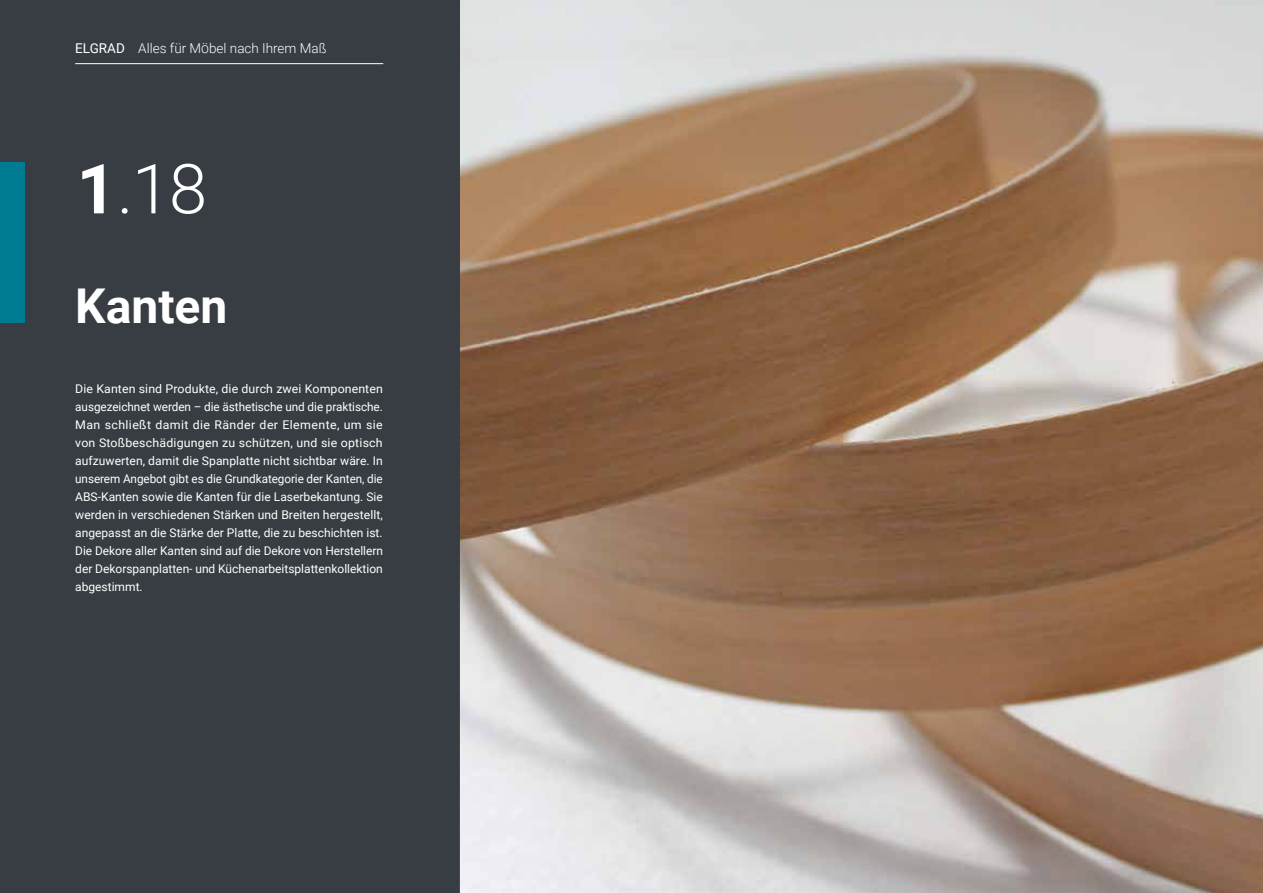
<style>
.page{position:relative;width:1263px;height:893px;background:#fff}
.page>*{position:absolute;margin:0;border:0;box-sizing:border-box;transform-origin:0 0}
.t1{font:300 69px "Roboto";color:#fff}
.t2{font:700 48px "Roboto";color:#fff}
.t3{font:300 13.5px "Roboto";color:#fff}
.t4{font:12px/18px "Roboto";color:#fff;text-align:justify}
.s1{font-weight:400}
.s2{font-weight:700}
</style>
<div class="page">
<img style="left:460px;top:0;width:802px;height:893px">
<div style="left:0;top:0;width:460px;height:893px;background:#373d42"></div>
<div style="left:0;top:162px;width:25px;height:161px;background:#007c92"></div>
<hr style="left:75px;top:63px;width:308px;height:1px;background:#fff">
<p class="t3" style="left:75px;top:38px;width:253px"><span class="s1">ELGRAD</span> Alles für MÖbel nach Ihrem Maß</p>
<h1 class="t1" style="left:77px;top:140px;width:132px"><span class="s2">1</span>.18</h1>
<h2 class="t2" style="left:75px;top:272px;width:154px">Kanten</h2>
<p class="t4" style="left:75px;top:379px;width:309px">Die Kanten sind Produkte, die durch zwei Komponenten ausgezeichnet werden – die ästhetische und die praktische.<br>Man schließt damit die Ränder der Elemente, um sie von Stoßbeschädigungen zu schützen, und sie optisch aufzuwerten, damit die Spanplatte nicht sichtbar wäre. In unserem Angebot gibt es die Grundkategorie der Kanten, die ABS-Kanten sowie die Kanten für die Laserbekantung. Sie werden in verschiedenen Stärken und Breiten hergestellt, angepasst an die Stärke der Platte, die zu beschichten ist.<br>Die Dekore aller Kanten sind auf die Dekore von Herstellern der Dekorspanplatten- und Küchenarbeitsplattenkollektion abgestimmt.</p>
</div>
